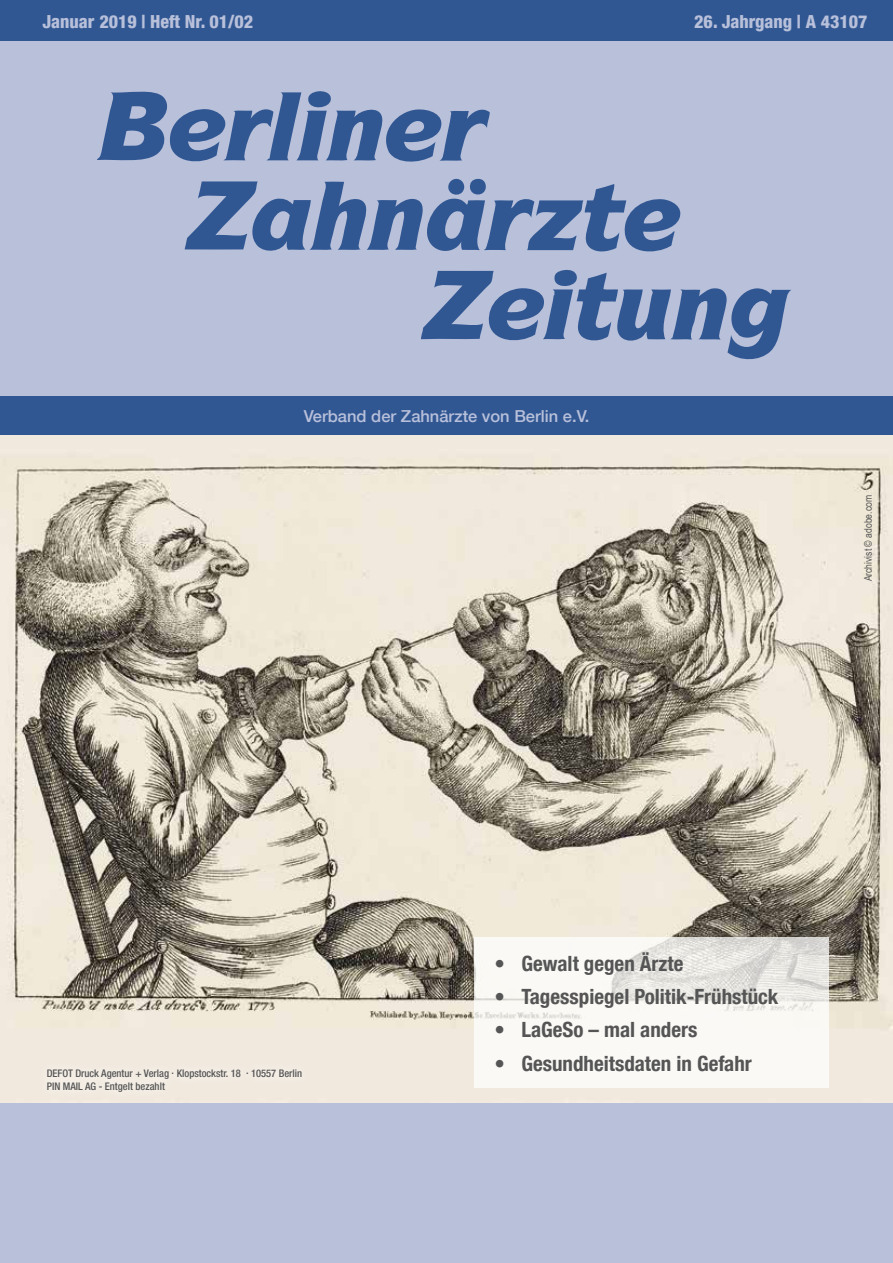
<style>
.page{position:relative;width:893px;height:1263px;background:#b8c0da}
.page>*{position:absolute;margin:0;border:0;box-sizing:border-box;transform-origin:0 0}
.t1{font:700 condensed 21px "Helvetica Neue LT Com";color:#555}
.t2{font:800 condensed 18px "Helvetica Neue LT Com";color:#b8c0da}
.t3{font:500 16.5px "Helvetica Neue LT Com";color:#b8c0da}
.t4{font:500 condensed 10.5px/12.6px "Helvetica Neue LT Com";color:#555}
.t5{font:10.5px "Arial Narrow";color:#555}
</style>
<div class="page">
<img style="left:0;top:434px;width:893px;height:668px">
<svg style="left:97px;top:91px;width:393px;height:71px"></svg>
<svg style="left:185px;top:178px;width:496px;height:74px"></svg>
<svg style="left:421px;top:269px;width:370px;height:91px"></svg>
<div style="left:0;top:0;width:893px;height:41px;background:#315793"></div>
<svg style="left:474px;top:937px;width:355px;height:150px;background:#f4f2ef"></svg>
<div style="left:38px;top:1060px;width:272px;height:40px;background:#f2eae0"></div>
<div style="left:0;top:396px;width:893px;height:38px;background:#315793"></div>
<p class="t2" style="left:43px;top:11px;width:212px">Januar 2019 | Heft Nr. 01/02</p>
<p class="t2" style="left:694px;top:11px;width:175px">26. Jahrgang | A 43107</p>
<p class="t3" style="left:304px;top:406px;width:287px">Verband der Zahnärzte von Berlin e.V.</p>
<p class="t5" style="left:860px;top:581px;width:88px;rotate:-90deg">Archivist © adobe.com</p>
<p class="t4" style="left:47px;top:1067px;width:257px">DEFOT Druck Agentur + Verlag . Klopstockstr. 18 . 10557 Berlin<br>PIN MAIL AG - Entgelt bezahlt</p>
<p class="t1" style="left:494px;top:950px;width:191px">• Gewalt gegen Ärzte</p>
<p class="t1" style="left:494px;top:984px;width:286px">• Tagesspiegel Politik-Frühstück</p>
<p class="t1" style="left:494px;top:1017px;width:205px">• LaGeSo – mal anders</p>
<p class="t1" style="left:494px;top:1051px;width:259px">• Gesundheitsdaten in Gefahr</p>
</div>
